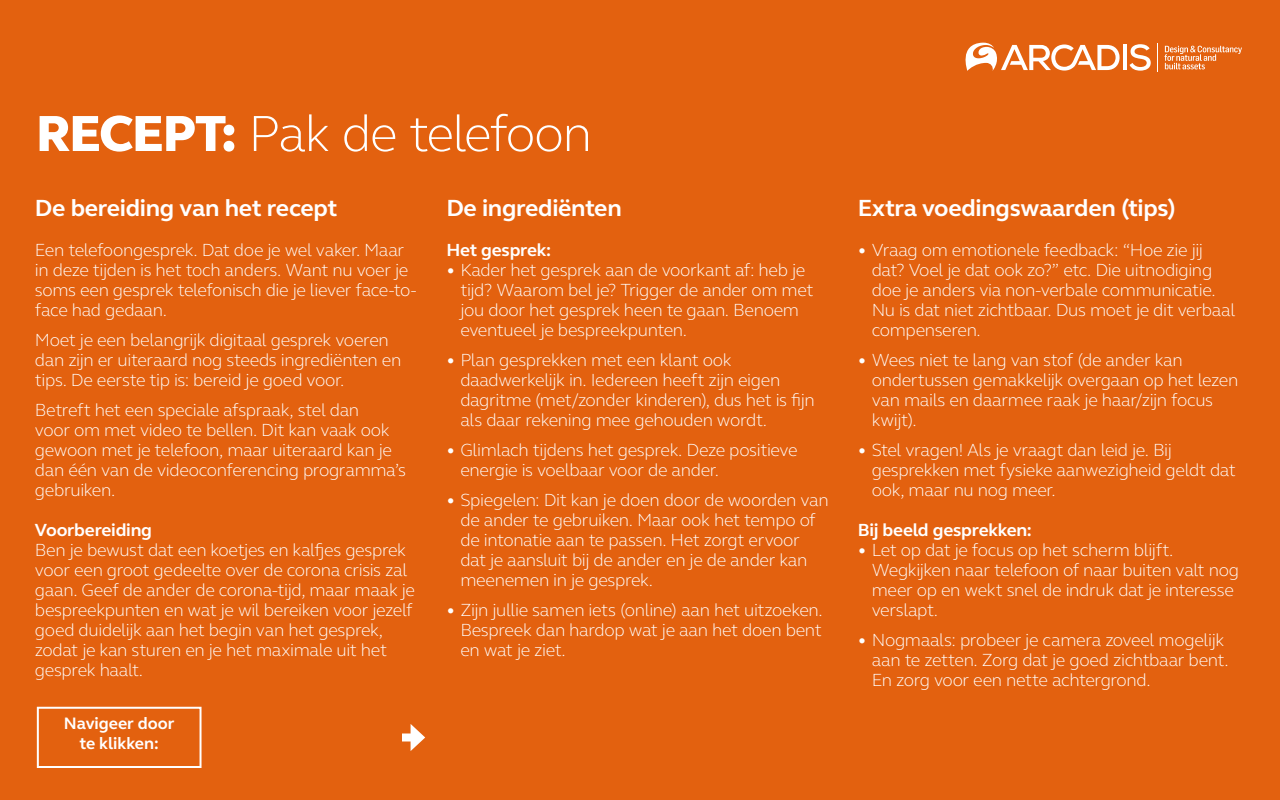
<style>
.page{position:relative;width:1280px;height:800px;background:#e3610f}
.page>*{position:absolute;margin:0;border:0;box-sizing:border-box;transform-origin:0 0}
.t1{font:300 52px "FS Elliot Pro";letter-spacing:-.035em;color:#fff}
.t2{font:700 24px "FS Elliot Pro";letter-spacing:-.015em;color:#fff}
.t3{font:300 18px/20px "FS Elliot Pro";letter-spacing:-.02em;color:#fff}
.t4{font:700 18px "FS Elliot Pro";letter-spacing:-.01em;color:#fff}
.t5{font:700 17px/20.4px "FS Elliot Pro";color:#fff;text-align:center}
.s1{font-weight:800}
</style>
<div class="page">
<svg style="left:1164px;top:46px;width:78px;height:23px"></svg>
<hr style="left:1123px;top:45px;width:4px;height:25px;background:#fff">
<svg style="left:1130px;top:44px;width:21px;height:27px"></svg>
<svg style="left:966px;top:43px;width:154px;height:28px"></svg>
<svg style="left:1157px;top:43px;width:1px;height:29px"></svg>
<div style="left:402px;top:734px;width:14px;height:8px;background:#fff"></div>
<svg style="left:411px;top:724px;width:14px;height:27px"></svg>
<div style="left:37px;top:707px;width:165px;height:61px;border:2px solid #fff"></div>
<h1 class="t1" style="left:36px;top:99px;width:558px"><span class="s1">RECEPT:</span> Pak de telefoon</h1>
<h2 class="t2" style="left:35px;top:192px;width:304px">De bereiding van het recept</h2>
<p class="t3" style="left:35px;top:239px;width:383px">Een telefoongesprek. Dat doe je wel vaker. Maar in deze tijden is het toch anders. Want nu voer je soms een gesprek telefonisch die je liever face-to&shy;face had gedaan.</p>
<p class="t3" style="left:35px;top:329px;width:368px">Moet je een belangrijk digitaal gesprek voeren dan zijn er uiteraard nog steeds ingrediënten en tips. De eerste tip is: bereid je goed voor.</p>
<p class="t3" style="left:35px;top:399px;width:373px">Betreft het een speciale afspraak, stel dan<br>voor om met video te bellen. Dit kan vaak ook gewoon met je telefoon, maar uiteraard kan je dan één van de videoconferencing programma’s gebruiken.</p>
<p class="t4" style="left:35px;top:518px;width:119px">Voorbereiding</p>
<p class="t3" style="left:35px;top:539px;width:382px">Ben je bewust dat een koetjes en kalfjes gesprek voor een groot gedeelte over de corona crisis zal gaan. Geef de ander de corona-tijd, maar maak je bespreekpunten en wat je wil bereiken voor jezelf goed duidelijk aan het begin van het gesprek, zodat je kan sturen en je het maximale uit het gesprek haalt.</p>
<p class="t5" style="left:64px;top:712px;width:112px">Navigeer door te klikken:</p>
<h2 class="t2" style="left:446px;top:192px;width:177px">De ingrediënten</h2>
<p class="t4" style="left:446px;top:238px;width:106px">Het gesprek:</p>
<p class="t3" style="left:460px;top:259px;width:355px;text-indent:-14px">• Kader het gesprek aan de voorkant af: heb je tijd? Waarom bel je? Trigger de ander om met jou door het gesprek heen te gaan. Benoem eventueel je bespreekpunten.</p>
<p class="t3" style="left:460px;top:349px;width:356px;text-indent:-14px">• Plan gesprekken met een klant ook daadwerkelijk in. Iedereen heeft zijn eigen dagritme (met/zonder kinderen), dus het is fijn als daar rekening mee gehouden wordt.</p>
<p class="t3" style="left:460px;top:439px;width:339px;text-indent:-14px">• Glimlach tijdens het gesprek. Deze positieve energie is voelbaar voor de ander.</p>
<p class="t3" style="left:460px;top:489px;width:370px;text-indent:-14px">• Spiegelen: Dit kan je doen door de woorden van de ander te gebruiken. Maar ook het tempo of de intonatie aan te passen. Het zorgt ervoor dat je aansluit bij de ander en je de ander kan meenemen in je gesprek.</p>
<p class="t3" style="left:460px;top:599px;width:364px;text-align:justify;text-indent:-14px">• Zijn jullie samen iets (online) aan het uitzoeken.<br>Bespreek dan hardop wat je aan het doen bent en wat je ziet.</p>
<h2 class="t2" style="left:858px;top:192px;width:320px">Extra voedingswaarden (tips)</h2>
<p class="t3" style="left:872px;top:239px;width:365px;text-indent:-14px">• Vraag om emotionele feedback: “Hoe zie jij dat? Voel je dat ook zo?” etc. Die uitnodiging doe je anders via non-verbale communicatie.<br>Nu is dat niet zichtbaar. Dus moet je dit verbaal compenseren.</p>
<p class="t3" style="left:872px;top:349px;width:368px;text-indent:-14px">• Wees niet te lang van stof (de ander kan ondertussen gemakkelijk overgaan op het lezen van mails en daarmee raak je haar/zijn focus kwijt).</p>
<p class="t3" style="left:872px;top:439px;width:366px;text-indent:-14px">• Stel vragen! Als je vraagt dan leid je. Bij gesprekken met fysieke aanwezigheid geldt dat ook, maar nu nog meer.</p>
<p class="t4" style="left:858px;top:518px;width:176px">Bij beeld gesprekken:</p>
<p class="t3" style="left:872px;top:539px;width:369px;text-indent:-14px">• Let op dat je focus op het scherm blijft.<br>Wegkijken naar telefoon of naar buiten valt nog meer op en wekt snel de indruk dat je interesse verslapt.</p>
<p class="t3" style="left:872px;top:629px;width:358px;text-indent:-14px">• Nogmaals: probeer je camera zoveel mogelijk aan te zetten. Zorg dat je goed zichtbaar bent.<br>En zorg voor een nette achtergrond.</p>
</div>
